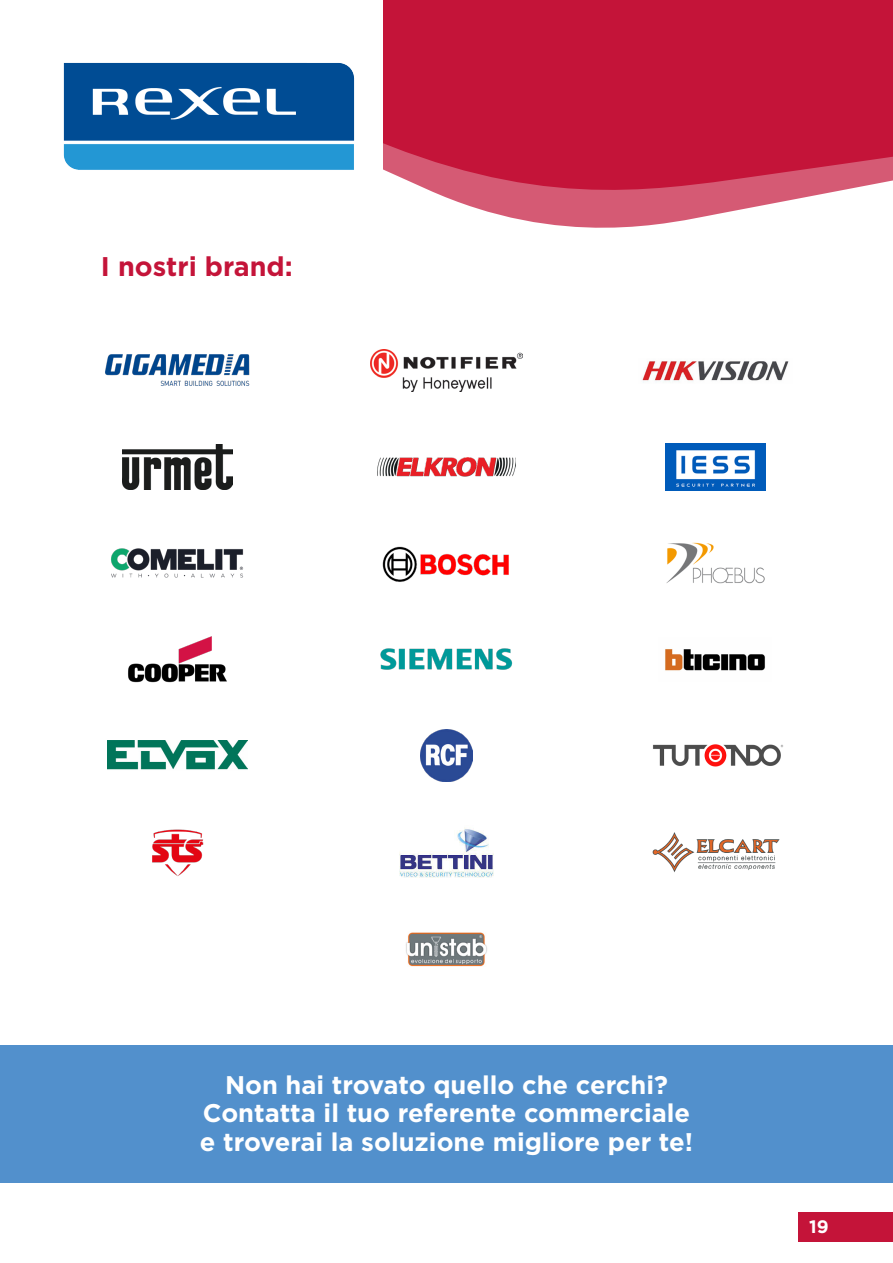
<style>
.page{position:relative;width:893px;height:1263px;background:#fff}
.page>*{position:absolute;margin:0;border:0;box-sizing:border-box;transform-origin:0 0}
.t1{font:700 27px "Gotham";color:#c41439}
.t2{font:700 25.5px "Gotham";color:#fff}
.t3{font:700 18px "Gotham";color:#fff}
</style>
<div class="page">
<svg style="left:486px;top:211px;width:247px;height:17px;fill:#d55a74"></svg>
<svg style="left:383px;top:0;width:510px;height:211px;background:#c82648"></svg>
<img style="left:63px;top:62px;width:292px;height:108px">
<div style="left:799px;top:1212px;width:94px;height:30px;background:#c41439"></div>
<img style="left:105px;top:354px;width:145px;height:32px">
<img style="left:370px;top:350px;width:153px;height:42px">
<img style="left:642px;top:361px;width:147px;height:22px">
<img style="left:123px;top:444px;width:109px;height:45px">
<img style="left:378px;top:458px;width:137px;height:18px">
<img style="left:665px;top:443px;width:101px;height:48px">
<img style="left:111px;top:548px;width:133px;height:30px">
<img style="left:382px;top:546px;width:127px;height:36px">
<img style="left:666px;top:542px;width:99px;height:42px">
<img style="left:128px;top:636px;width:99px;height:47px">
<img style="left:380px;top:648px;width:133px;height:22px">
<img style="left:665px;top:649px;width:100px;height:22px">
<img style="left:108px;top:740px;width:139px;height:30px">
<img style="left:421px;top:729px;width:51px;height:52px">
<img style="left:653px;top:744px;width:130px;height:23px">
<img style="left:152px;top:829px;width:51px;height:47px">
<img style="left:399px;top:828px;width:95px;height:49px">
<img style="left:652px;top:832px;width:128px;height:40px">
<img style="left:406px;top:932px;width:81px;height:35px">
<div style="left:0;top:1045px;width:893px;height:137px;background:#5290cc"></div>
<p class="t1" style="left:101px;top:251px;width:193px">I nostri brand:</p>
<p class="t2" style="left:225px;top:1070px;width:444px">Non hai trovato quello che cerchi?</p>
<p class="t2" style="left:203px;top:1098px;width:489px">Contatta il tuo referente commerciale</p>
<p class="t2" style="left:200px;top:1127px;width:495px">e troverai la soluzione migliore per te!</p>
<p class="t3" style="left:809px;top:1216px;width:21px">19</p>
</div>
